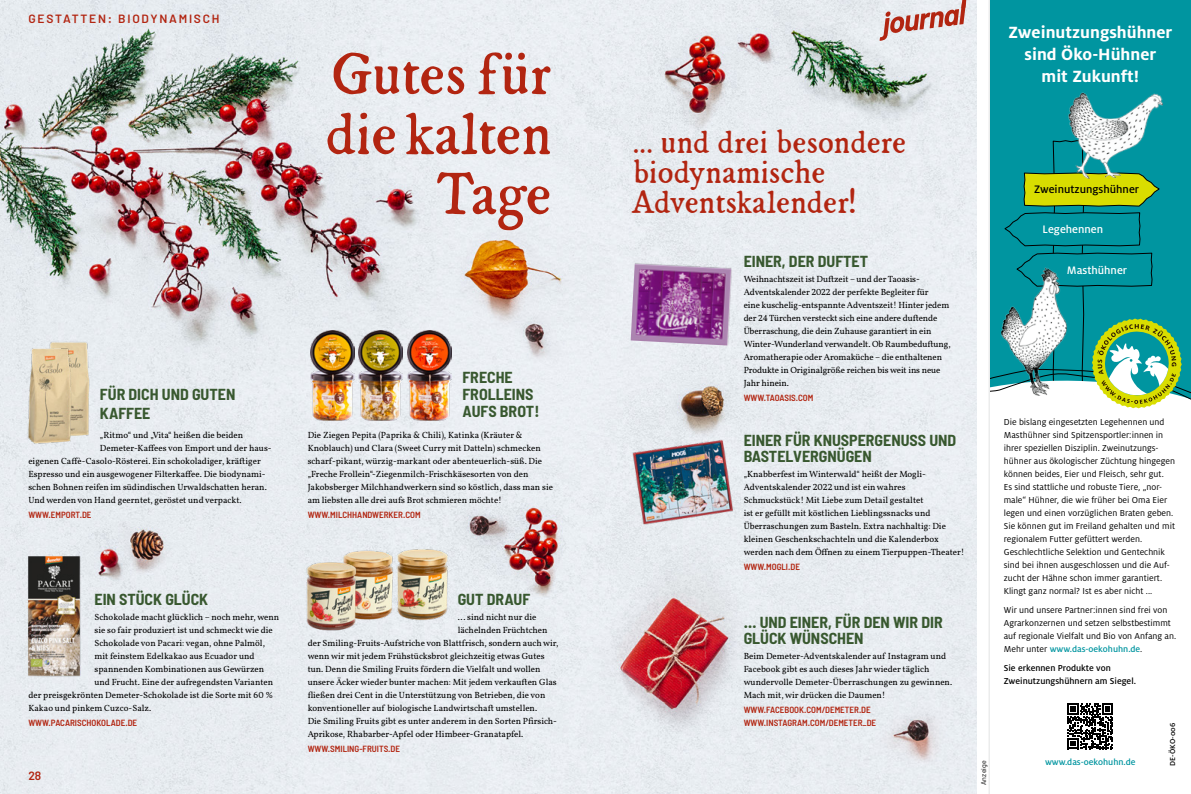
<style>
.page{position:relative;width:1191px;height:794px;background:#fff}
.page>*{position:absolute;margin:0;border:0;box-sizing:border-box;transform-origin:0 0}
.t1{font:65px/60px "Esther";letter-spacing:-.03em;color:#b22511;text-align:right}
.t2{font:35px/30px "Esther";letter-spacing:-.02em;color:#b22511}
.t3{font:700 18px/22px "Milo OT";color:#fff;text-align:center}
.t4{font:700 semi-condensed 16px/16px "Barlow";color:#38582f}
.t5{font:600 12px "Barlow";letter-spacing:.15em;color:#b22511}
.t6{font:500 12px "Milo OT";color:#fff}
.t7{font:500 12px "Milo OT";color:#000}
.t8{font:9.6px/13px "Milo OT";color:#000}
.t9{font:500 9.6px/13px "Milo OT";color:#000}
.t10{font:500 9.6px "Milo OT";color:#0095a0}
.t11{font:9px/13px "Demeter Vollkorn";color:#000}
.t12{font:600 semi-condensed 9px/13px "Barlow";color:#b22511}
.t13{font:500 8px "Milo OT";color:#000}
.t14{font:7px "Barlow";letter-spacing:.03em;color:#000}
.s1{font-weight:500;color:#0095a0}
</style>
<div class="page">
<img style="left:0;top:0;width:977px;height:794px">
<img style="left:621px;top:430px;width:122px;height:108px">
<img style="left:630px;top:257px;width:109px;height:89px">
<img style="left:14px;top:539px;width:80px;height:146px">
<img style="left:38px;top:339px;width:62px;height:101px">
<img style="left:19px;top:345px;width:63px;height:101px">
<img style="left:409px;top:546px;width:49px;height:80px">
<img style="left:323px;top:546px;width:86px;height:87px">
<img style="left:286px;top:551px;width:86px;height:82px">
<img style="left:310px;top:330px;width:44px;height:90px">
<img style="left:359px;top:330px;width:44px;height:90px">
<img style="left:407px;top:330px;width:44px;height:90px">
<svg style="left:879px;top:0;width:88px;height:41px;background:#dabcba"></svg>
<div style="left:989px;top:0;width:202px;height:794px;background:#0095a0"></div>
<div style="left:989px;top:369px;width:202px;height:323px;background:#fff"></div>
<div style="left:989px;top:692px;width:202px;height:102px;background:#fff"></div>
<svg style="left:1067px;top:703px;width:46px;height:46px"></svg>
<svg style="left:1003px;top:140px;width:178px;height:291px"></svg>
<img style="left:1059px;top:92px;width:106px;height:89px">
<img style="left:989px;top:262px;width:100px;height:134px">
<hr style="left:988px;top:0;width:1px;height:794px;background:#e2e3e3">
<h3 class="t5" style="left:28px;top:11px;width:193px">GESTATTEN: BIODYNAMISCH</h3>
<h1 class="t1" style="left:324px;top:46px;width:229px">Gutes für die kalten<br>Tage</h1>
<h3 class="t4" style="left:100px;top:385px;width:137px;line-height:19px">FÜR DICH UND GUTEN<br>KAFFEE</h3>
<p class="t11" style="left:100px;top:428px;width:145px">„Ritmo“ und „Vita“ heißen die beiden</p>
<p class="t11" style="left:100px;top:441px;width:173px">Demeter-Kaffees von Emport und der haus-</p>
<p class="t11" style="left:28px;top:454px;width:234px">eigenen Caffè-Casolo-Rösterei. Ein schokoladiger, kräftiger</p>
<p class="t11" style="left:28px;top:467px;width:239px">Espresso und ein ausgewogener Filterkaffee. Die biodynami-</p>
<p class="t11" style="left:28px;top:480px;width:240px">schen Bohnen reifen im südindischen Urwaldschatten heran.</p>
<p class="t11" style="left:28px;top:493px;width:215px">Und werden von Hand geerntet, geröstet und verpackt.</p>
<p class="t12" style="left:28px;top:508px;width:65px">WWW.EMPORT.DE</p>
<h3 class="t4" style="left:462px;top:369px;width:78px;line-height:17px">FRECHE<br>FROLLEINS<br>AUFS BROT!</h3>
<p class="t11" style="left:308px;top:428px;width:247px">Die Ziegen Pepita (Paprika &amp; Chili), Katinka (Kräuter &amp; Knoblauch) und Clara (Sweet Curry mit Datteln) schmecken scharf-pikant, würzig-markant oder abenteuerlich-süß. Die „Freche Frollein“-Ziegenmilch-Frischkäsesorten von den Jakobsberger Milchhandwerkern sind so köstlich, dass man sie am liebsten alle drei aufs Brot schmieren möchte!</p>
<p class="t12" style="left:308px;top:508px;width:114px">WWW.MILCHHANDWERKER.COM</p>
<h3 class="t4" style="left:94px;top:591px;width:115px">EIN STÜCK GLÜCK</h3>
<p class="t11" style="left:94px;top:610px;width:186px">Schokolade macht glücklich – noch mehr, wenn</p>
<p class="t11" style="left:94px;top:623px;width:180px">sie so fair produziert ist und schmeckt wie die</p>
<p class="t11" style="left:94px;top:636px;width:172px">Schokolade von Pacari: vegan, ohne Palmöl,</p>
<p class="t11" style="left:94px;top:649px;width:161px">mit feinstem Edelkakao aus Ecuador und</p>
<p class="t11" style="left:94px;top:662px;width:171px">spannenden Kombinationen aus Gewürzen</p>
<p class="t11" style="left:94px;top:675px;width:180px">und Frucht. Eine der aufregendsten Varianten</p>
<p class="t11" style="left:28px;top:688px;width:246px">der preisgekrönten Demeter-Schokolade ist die Sorte mit 60 %</p>
<p class="t11" style="left:28px;top:701px;width:124px">Kakao und pinkem Cuzco-Salz.</p>
<p class="t12" style="left:28px;top:716px;width:110px">WWW.PACARISCHOKOLADE.DE</p>
<h3 class="t5" style="left:28px;top:768px;width:15px">28</h3>
<h3 class="t4" style="left:458px;top:591px;width:74px">GUT DRAUF</h3>
<p class="t11" style="left:458px;top:610px;width:80px">... sind nicht nur die</p>
<p class="t11" style="left:458px;top:623px;width:91px">lächelnden Früchtchen</p>
<p class="t11" style="left:308px;top:636px;width:252px">der Smiling-Fruits-Aufstriche von Blattfrisch, sondern auch wir,</p>
<p class="t11" style="left:308px;top:649px;width:238px">wenn wir mit jedem Frühstücksbrot gleichzeitig etwas Gutes</p>
<p class="t11" style="left:308px;top:662px;width:234px">tun. Denn die Smiling Fruits fördern die Vielfalt und wollen</p>
<p class="t11" style="left:308px;top:675px;width:251px">unsere Äcker wieder bunter machen: Mit jedem verkauften Glas</p>
<p class="t11" style="left:308px;top:688px;width:239px">fließen drei Cent in die Unterstützung von Betrieben, die von</p>
<p class="t11" style="left:308px;top:701px;width:231px">konventioneller auf biologische Landwirtschaft umstellen.</p>
<p class="t11" style="left:308px;top:714px;width:251px">Die Smiling Fruits gibt es unter anderem in den Sorten Pfirsich-</p>
<p class="t11" style="left:308px;top:727px;width:217px">Aprikose, Rhabarber-Apfel oder Himbeer-Granatapfel.</p>
<p class="t12" style="left:308px;top:742px;width:94px">WWW.SMILING-FRUITS.DE</p>
<h3 class="t3" style="left:1008px;top:22px;width:165px">Zweinutzungshühner sind Öko-Hühner<br>mit Zukunft!</h3>
<h2 class="t2" style="left:632px;top:128px;width:276px">... und drei besondere biodynamische<br>Adventskalender!</h2>
<h3 class="t4" style="left:743px;top:253px;width:126px">EINER, DER DUFTET</h3>
<p class="t11" style="left:743px;top:272px;width:208px">Weihnachtszeit ist Duftzeit – und der Taoasis-Adventskalender 2022 der perfekte Begleiter für<br>eine kuschelig-entspannte Adventszeit! Hinter jedem der 24 Türchen versteckt sich eine andere duftende Überraschung, die dein Zuhause garantiert in ein Winter-Wunderland verwandelt. Ob Raumbeduftung, Aromatherapie oder Aromaküche – die enthaltenen Produkte in Originalgröße reichen bis weit ins neue Jahr hinein.</p>
<p class="t12" style="left:743px;top:391px;width:71px">WWW.TAOASIS.COM</p>
<h3 class="t4" style="left:743px;top:432px;width:214px">EINER FÜR KNUSPERGENUSS UND<br>BASTELVERGNÜGEN</h3>
<p class="t11" style="left:743px;top:467px;width:222px">„Knabberfest im Winterwald“ heißt der Mogli-Adventskalender 2022 und ist ein wahres Schmuckstück! Mit Liebe zum Detail gestaltet<br>ist er gefüllt mit köstlichen Lieblingssnacks und Überraschungen zum Basteln. Extra nachhaltig: Die kleinen Geschenkschachteln und die Kalenderbox werden nach dem Öffnen zu einem Tierpuppen-Theater!</p>
<p class="t12" style="left:743px;top:560px;width:58px">WWW.MOGLI.DE</p>
<h3 class="t4" style="left:743px;top:614px;width:201px">… UND EINER, FÜR DEN WIR DIR<br>GLÜCK WÜNSCHEN</h3>
<p class="t11" style="left:743px;top:649px;width:210px">Beim Demeter-Adventskalender auf Instagram und Facebook gibt es auch dieses Jahr wieder täglich wundervolle Demeter-Überraschungen zu gewinnen.<br>Mach mit, wir drücken die Daumen!</p>
<p class="t12" style="left:743px;top:703px;width:134px">WWW.FACEBOOK.COM/DEMETER.DE<br>WWW.INSTAGRAM.COM/DEMETER_DE</p>
<h3 class="t7" style="left:1034px;top:183px;width:107px">Zweinutzungshühner</h3>
<h3 class="t6" style="left:1042px;top:223px;width:62px">Legehennen</h3>
<h3 class="t6" style="left:1067px;top:263px;width:62px">Masthühner</h3>
<p class="t14" style="left:979px;top:785px;width:27px;rotate:-90deg">Anzeige</p>
<p class="t8" style="left:1003px;top:416px;width:173px">Die bislang eingesetzten Legehennen und Masthühner sind Spitzensportler:innen in ihrer speziellen Disziplin. Zweinutzungs&shy;hühner aus ökologischer Züchtung hingegen können beides, Eier und Fleisch, sehr gut.<br>Es sind stattliche und robuste Tiere, „nor&shy;male“ Hühner, die wie früher bei Oma Eier legen und einen vorzüglichen Braten geben.<br>Sie können gut im Freiland gehalten und mit regionalem Futter gefüttert werden.<br>Geschlechtliche Selektion und Gentechnik sind bei ihnen ausgeschlossen und die Auf&shy;zucht der Hähne schon immer garantiert.<br>Klingt ganz normal? Ist es aber nicht ...</p>
<p class="t8" style="left:1003px;top:603px;width:174px">Wir und unsere Partner:innen sind frei von Agrarkonzernen und setzen selbstbestimmt auf regionale Vielfalt und Bio von Anfang an.<br>Mehr unter <span class="s1">www.das-oekohuhn.de</span>.</p>
<p class="t9" style="left:1003px;top:661px;width:134px">Sie erkennen Produkte von<br>Zweinutzungshühnern am Siegel.</p>
<p class="t10" style="left:1045px;top:757px;width:92px">www.das-oekohuhn.de</p>
<p class="t13" style="left:1168px;top:765px;width:44px;rotate:-90deg">DE-ÖKO-006</p>
</div>
